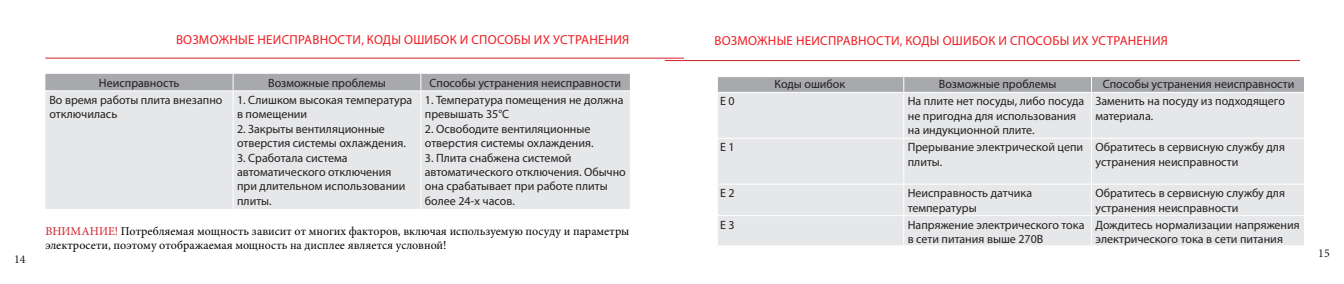
<style>
.page{position:relative;width:1344px;height:284px;background:#fff}
.page>*{position:absolute;margin:0;border:0;box-sizing:border-box;transform-origin:0 0}
.t1{font:13px "Myriad Pro";letter-spacing:.02em;color:#ee1d23}
.t2{font:12px/14.4px "Myriad Pro";color:#231f20}
.t3{font:12px/14.4px "Minion Pro";color:#000}
.t4{font:12px "Minion Pro";color:#231f20}
.s1{color:#d1232a}
</style>
<div class="page">
<hr style="left:665px;top:60px;width:635px;height:1px;background:#d1232a">
<div style="left:718px;top:93px;width:586px;height:152px;background:#e6e7e9"></div>
<svg style="left:716px;top:75px;width:588px;height:17px;background:#b3b4b7"></svg>
<hr style="left:903px;top:93px;width:1px;height:45px;background:#fff">
<hr style="left:1091px;top:93px;width:1px;height:45px;background:#fff">
<hr style="left:903px;top:139px;width:1px;height:44px;background:#fff">
<hr style="left:1091px;top:139px;width:1px;height:44px;background:#fff">
<hr style="left:903px;top:184px;width:1px;height:31px;background:#fff">
<hr style="left:1091px;top:184px;width:1px;height:31px;background:#fff">
<svg style="left:903px;top:216px;width:1px;height:29px"></svg>
<svg style="left:1091px;top:216px;width:1px;height:29px"></svg>
<hr style="left:717px;top:138px;width:187px;height:1px;background:#fff">
<hr style="left:904px;top:138px;width:187px;height:1px;background:#fff">
<hr style="left:1091px;top:138px;width:213px;height:1px;background:#fff">
<hr style="left:717px;top:183px;width:187px;height:1px;background:#fff">
<hr style="left:904px;top:183px;width:187px;height:1px;background:#fff">
<hr style="left:1091px;top:183px;width:213px;height:1px;background:#fff">
<hr style="left:717px;top:215px;width:187px;height:1px;background:#fff">
<hr style="left:904px;top:215px;width:187px;height:1px;background:#fff">
<hr style="left:1091px;top:215px;width:213px;height:1px;background:#fff">
<div style="left:45px;top:91px;width:585px;height:118px;background:#e6e7e9"></div>
<div style="left:45px;top:74px;width:585px;height:16px;background:#a8a9ad"></div>
<hr style="left:233px;top:91px;width:1px;height:118px;background:#fff">
<hr style="left:420px;top:91px;width:1px;height:118px;background:#fff">
<hr style="left:45px;top:58px;width:639px;height:1px;background:#d1232a">
<p class="t4" style="left:14px;top:251px;width:13px">14</p>
<p class="t1" style="left:176px;top:31px;width:455px">ВОЗМОЖНЫЕ НЕИСПРАВНОСТИ, КОДЫ ОШИБОК И СПОСОБЫ ИХ УСТРАНЕНИЯ</p>
<p class="t2" style="left:99px;top:75px;width:82px">Неисправность</p>
<p class="t2" style="left:268px;top:75px;width:119px">Возможные проблемы</p>
<p class="t2" style="left:429px;top:75px;width:193px">Способы устранения неисправности</p>
<p class="t2" style="left:49px;top:92px;width:175px">Во время работы плита внезапно отключилась</p>
<p class="t2" style="left:237px;top:92px;width:177px">1. Слишком высокая температура в помещении</p>
<p class="t2" style="left:237px;top:121px;width:170px">2. Закрыты вентиляционные отверстия системы охлаждения.</p>
<p class="t2" style="left:237px;top:150px;width:170px">3. Сработала система автоматического отключения при длительном использовании плиты.</p>
<p class="t2" style="left:425px;top:92px;width:200px">1. Температура помещения не должна превышать 35°С</p>
<p class="t2" style="left:425px;top:121px;width:170px">2. Освободите вентиляционные отверстия системы охлаждения.</p>
<p class="t2" style="left:425px;top:150px;width:202px">3. Плита снабжена системой автоматического отключения. Обычно она срабатывает при работе плиты более 24-х часов.</p>
<p class="t3" style="left:45px;top:223px;width:585px"><span class="s1">ВНИМАНИЕ!</span> Потребляемая мощность зависит от многих факторов, включая используемую посуду и параметры электросети, поэтому отображаемая мощность на дисплее является условной!</p>
<p class="t1" style="left:714px;top:33px;width:455px">ВОЗМОЖНЫЕ НЕИСПРАВНОСТИ, КОДЫ ОШИБОК И СПОСОБЫ ИХ УСТРАНЕНИЯ</p>
<p class="t2" style="left:774px;top:77px;width:72px">Коды ошибок</p>
<p class="t2" style="left:939px;top:77px;width:119px">Возможные проблемы</p>
<p class="t2" style="left:1102px;top:77px;width:193px">Способы устранения неисправности</p>
<p class="t2" style="left:720px;top:94px;width:16px">Е 0</p>
<p class="t2" style="left:908px;top:94px;width:178px">На плите нет посуды, либо посуда не пригодна для использования на индукционной плите.</p>
<p class="t2" style="left:1095px;top:94px;width:191px">Заменить на посуду из подходящего материала.</p>
<p class="t2" style="left:720px;top:140px;width:16px">Е 1</p>
<p class="t2" style="left:908px;top:140px;width:177px">Прерывание электрической цепи плиты.</p>
<p class="t2" style="left:1095px;top:140px;width:191px">Обратитесь в сервисную службу для устранения неисправности</p>
<p class="t2" style="left:720px;top:185px;width:16px">Е 2</p>
<p class="t2" style="left:908px;top:185px;width:126px">Неисправность датчика температуры</p>
<p class="t2" style="left:1095px;top:185px;width:191px">Обратитесь в сервисную службу для устранения неисправности</p>
<p class="t2" style="left:720px;top:217px;width:16px">Е 3</p>
<p class="t2" style="left:908px;top:217px;width:178px">Напряжение электрического тока в сети питания выше 270В</p>
<p class="t2" style="left:1095px;top:217px;width:206px">Дождитесь нормализации напряжения электрического тока в сети питания</p>
<p class="t4" style="left:1318px;top:245px;width:13px">15</p>
</div>
